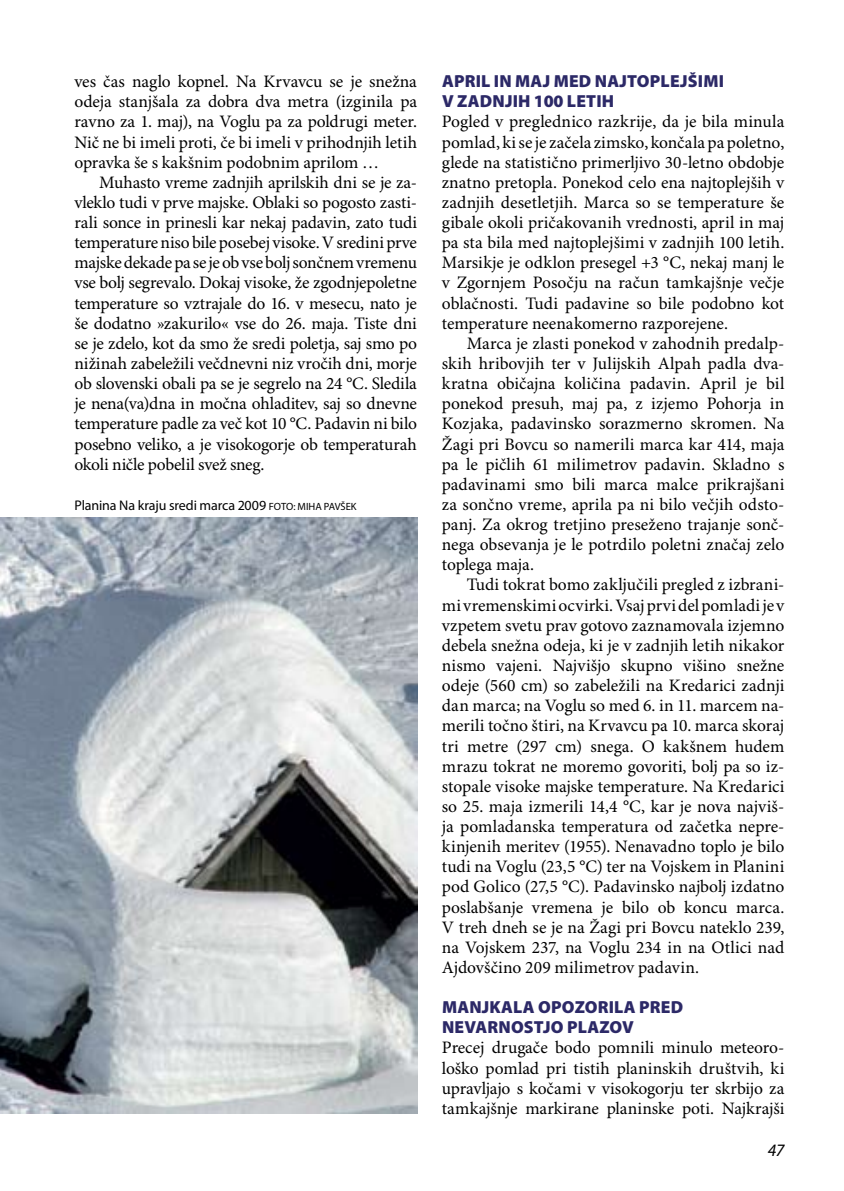
<style>
.page{position:relative;width:844px;height:1191px;background:#fff}
.page>*{position:absolute;margin:0;border:0;box-sizing:border-box;transform-origin:0 0}
.t1{font:17.5px/20.1px "Minion Pro";letter-spacing:-.005em;color:#000;text-align:justify}
.t2{font:900 17.5px "Myriad Pro";letter-spacing:.01em;color:#2c2967}
.t3{font:italic 17.5px "Myriad Pro";color:#000}
.t4{font:14px "Myriad Pro";letter-spacing:-.01em;color:#000}
.s1{font-size:10.5px}
</style>
<div class="page">
<img style="left:0;top:517px;width:417px;height:596px">
<p class="t1" style="left:74px;top:72px;width:344px">ves čas naglo kopnel. Na Krvavcu se je snežna odeja stanjšala za dobra dva metra (izginila pa ravno za 1. maj), na Voglu pa za poldrugi meter.<br>Nič ne bi imeli proti, če bi imeli v prihodnjih letih opravka še s kakšnim podobnim aprilom …</p>
<p class="t1" style="left:74px;top:173px;width:344px;text-indent:25px">Muhasto vreme zadnjih aprilskih dni se je za&shy;vleklo tudi v prve majske. Oblaki so pogosto zasti&shy;rali sonce in prinesli kar nekaj padavin, zato tudi temperature niso bile posebej visoke. V sredini prve majske dekade pa se je ob vse bolj sončnem vremenu vse bolj segrevalo. Dokaj visoke, že zgodnjepoletne temperature so vztrajale do 16. v mesecu, nato je še dodatno »zakurilo« vse do 26. maja. Tiste dni se je zdelo, kot da smo že sredi poletja, saj smo po nižinah zabeležili večdnevni niz vročih dni, morje ob slovenski obali pa se je segrelo na 24 °C. Sledila je nena(va)dna in močna ohladitev, saj so dnevne temperature padle za več kot 10 °C. Padavin ni bilo posebno veliko, a je visokogorje ob temperaturah okoli ničle pobelil svež sneg.</p>
<p class="t4" style="left:74px;top:496px;width:283px">Planina Na kraju sredi marca 2009 <span class="s1">FOTO: MIHA PAVŠEK</span></p>
<p class="t2" style="left:442px;top:70px;width:22px">APRIL</p>
<p class="t2" style="left:494px;top:70px;width:34px">IN MAJ</p>
<p class="t2" style="left:553px;top:70px;width:14px">MED</p>
<p class="t2" style="left:594px;top:70px;width:12px">NAJTOPLEJ</p>
<p class="t2" style="left:687px;top:70px;width:19px">ŠIMI</p>
<p class="t2" style="left:442px;top:90px;width:11px">VZADNJI</p>
<p class="t2" style="left:518px;top:90px;width:58px">H 100 LETI</p>
<p class="t2" style="left:601px;top:90px;width:14px">H</p>
<p class="t1" style="left:441px;top:112px;width:344px">Pogled v preglednico razkrije, da je bila minula pomlad, ki se je začela zimsko, končala pa poletno, glede na statistično primerljivo 30-letno obdobje znatno pretopla. Ponekod celo ena najtoplejših v zadnjih desetletjih. Marca so se temperature še gibale okoli pričakovanih vrednosti, april in maj pa sta bila med najtoplejšimi v zadnjih 100 letih.<br>Marsikje je odklon presegel +3 °C, nekaj manj le v Zgornjem Posočju na račun tamkajšnje večje oblačnosti. Tudi padavine so bile podobno kot temperature neenakomerno razporejene.</p>
<p class="t1" style="left:441px;top:334px;width:344px;text-indent:25px">Marca je zlasti ponekod v zahodnih predalp&shy;skih hribovjih ter v Julijskih Alpah padla dva&shy;kratna običajna količina padavin. April je bil ponekod presuh, maj pa, z izjemo Pohorja in Kozjaka, padavinsko sorazmerno skromen. Na Žagi pri Bovcu so namerili marca kar 414, maja pa le pičlih 61 milimetrov padavin. Skladno s padavinami smo bili marca malce prikrajšani za sončno vreme, aprila pa ni bilo večjih odsto&shy;panj. Za okrog tretjino preseženo trajanje sonč&shy;nega obsevanja je le potrdilo poletni značaj zelo toplega maja.</p>
<p class="t1" style="left:441px;top:575px;width:344px;text-indent:25px">Tudi tokrat bomo zaključili pregled z izbrani&shy;mi vremenskimi ocvirki. Vsaj prvi del pomladi je v vzpetem svetu prav gotovo zaznamovala izjemno debela snežna odeja, ki je v zadnjih letih nikakor nismo vajeni. Najvišjo skupno višino snežne odeje (560 cm) so zabeležili na Kredarici zadnji dan marca; na Voglu so med 6. in 11. marcem na&shy;merili točno štiri, na Krvavcu pa 10. marca skoraj tri metre (297 cm) snega. O kakšnem hudem mrazu tokrat ne moremo govoriti, bolj pa so iz&shy;stopale visoke majske temperature. Na Kredarici so 25. maja izmerili 14,4 °C, kar je nova najviš&shy;ja pomladanska temperatura od začetka nepre&shy;kinjenih meritev (1955). Nenavadno toplo je bilo tudi na Voglu (23,5 °C) ter na Vojskem in Planini pod Golico (27,5 °C). Padavinsko najbolj izdatno poslabšanje vremena je bilo ob koncu marca.<br>V treh dneh se je na Žagi pri Bovcu nateklo 239, na Vojskem 237, na Voglu 234 in na Otlici nad Ajdovščino 209 milimetrov padavin.</p>
<p class="t2" style="left:442px;top:995px;width:28px">MANJKALA</p>
<p class="t2" style="left:538px;top:995px;width:12px">OPOZORILA</p>
<p class="t2" style="left:639px;top:995px;width:12px">PRED</p>
<p class="t2" style="left:442px;top:1015px;width:12px">NEVARNOSTJO</p>
<p class="t2" style="left:567px;top:1015px;width:12px">PLAZOV</p>
<p class="t1" style="left:441px;top:1038px;width:344px">Precej drugače bodo pomnili minulo meteoro&shy;loško pomlad pri tistih planinskih društvih, ki upravljajo s kočami v visokogorju ter skrbijo za tamkajšnje markirane planinske poti. Najkrajši</p>
<p class="t3" style="left:767px;top:1139px;width:18px">47</p>
</div>
